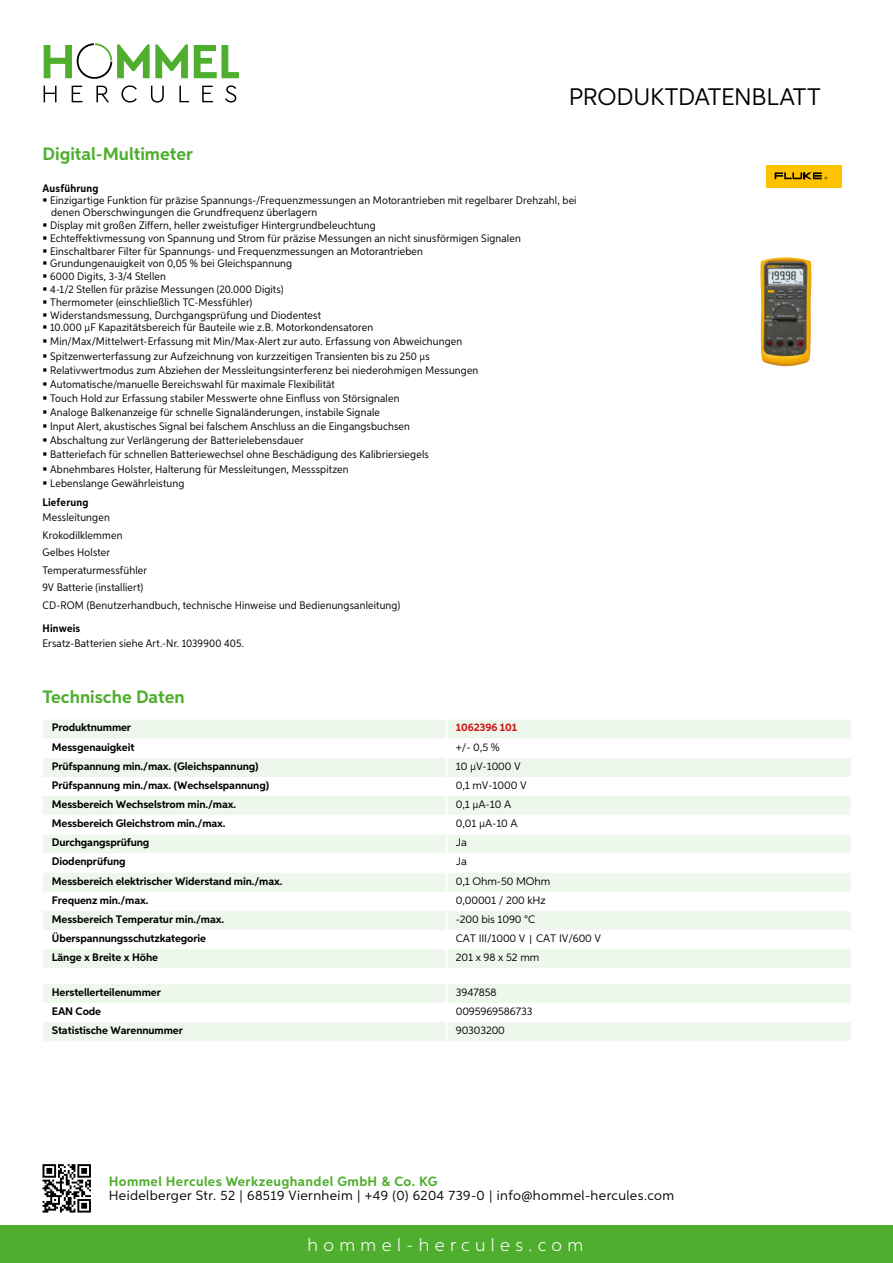
<style>
.page{position:relative;width:893px;height:1263px;background:#fff}
.page>*{position:absolute;margin:0;border:0;box-sizing:border-box;transform-origin:0 0}
.t1{font:24px "Aspira";letter-spacing:-.01em;color:#000}
.t2{font:700 18px "Aspira";color:#50ae2f}
.t3{font:300 18px "Aspira";letter-spacing:.3em;color:#fff}
.t4{font:13.5px "Aspira";letter-spacing:.03em;color:#000}
.t5{font:700 13.5px "Aspira";letter-spacing:.03em;color:#50ae2f}
.t6{font:10.95px/12.8px "Aspira Nar";letter-spacing:.015em;color:#000}
.t7{font:700 10.95px "Aspira";letter-spacing:-.01em;color:#000}
.t8{font:10.95px "Aspira";letter-spacing:-.01em;color:#000}
.t9{font:700 10.95px "Aspira Nar";letter-spacing:.02em;color:#000}
.t10{font:700 10.95px "Aspira";letter-spacing:-.01em;color:#cd1013}
.s1{font-family:"Wuerth Global";font-size:10.5px}
</style>
<div class="page">
<div style="left:0;top:1226px;width:893px;height:37px;background:#50ae2f"></div>
<svg style="left:43px;top:1164px;width:48px;height:48px"></svg>
<svg style="left:194px;top:45px;width:45px;height:33px"></svg>
<svg style="left:44px;top:43px;width:144px;height:36px"></svg>
<svg style="left:44px;top:86px;width:13px;height:16px"></svg>
<svg style="left:72px;top:86px;width:10px;height:16px"></svg>
<svg style="left:96px;top:86px;width:13px;height:16px"></svg>
<svg style="left:121px;top:85px;width:16px;height:18px"></svg>
<svg style="left:151px;top:86px;width:13px;height:17px"></svg>
<svg style="left:179px;top:86px;width:10px;height:16px"></svg>
<svg style="left:202px;top:86px;width:11px;height:16px"></svg>
<svg style="left:225px;top:85px;width:11px;height:18px"></svg>
<div style="left:43px;top:720px;width:807px;height:248px;background:#eef7eb"></div>
<svg style="left:43px;top:739px;width:807px;height:210px"></svg>
<hr style="left:445px;top:719px;width:3px;height:20px;background:#fff">
<hr style="left:445px;top:739px;width:3px;height:19px;background:#fff">
<hr style="left:445px;top:758px;width:3px;height:19px;background:#fff">
<hr style="left:445px;top:777px;width:3px;height:19px;background:#fff">
<hr style="left:445px;top:796px;width:3px;height:19px;background:#fff">
<hr style="left:445px;top:815px;width:3px;height:19px;background:#fff">
<hr style="left:445px;top:834px;width:3px;height:19px;background:#fff">
<hr style="left:445px;top:853px;width:3px;height:20px;background:#fff">
<hr style="left:445px;top:873px;width:3px;height:19px;background:#fff">
<hr style="left:445px;top:892px;width:3px;height:19px;background:#fff">
<hr style="left:445px;top:911px;width:3px;height:19px;background:#fff">
<hr style="left:445px;top:930px;width:3px;height:19px;background:#fff">
<hr style="left:445px;top:949px;width:3px;height:19px;background:#fff">
<svg style="left:43px;top:984px;width:807px;height:57px"></svg>
<hr style="left:445px;top:1022px;width:3px;height:19px;background:#fff">
<img style="left:760px;top:257px;width:51px;height:109px">
<div style="left:766px;top:166px;width:76px;height:22px;background:#fdc300"></div>
<svg style="left:775px;top:172px;width:52px;height:7px"></svg>
<h1 class="t1" style="left:569px;top:82px;width:253px">Produktdatenblatt</h1>
<h2 class="t2" style="left:43px;top:142px;width:152px">Digital-Multimeter</h2>
<p class="t9" style="left:43px;top:181px;width:58px">Ausführung</p>
<p class="t6" style="left:50px;top:194px;width:528px">Einzigartige Funktion für präzise Spannungs-/Frequenzmessungen an Motorantrieben mit regelbarer Drehzahl, bei denen Oberschwingungen die Grundfrequenz überlagern<br>Display mit großen Ziffern, heller zweistufiger Hintergrundbeleuchtung<br>Echteffektivmessung von Spannung und Strom für präzise Messungen an nicht sinusförmigen Signalen Einschaltbarer Filter für Spannungs- und Frequenzmessungen an Motorantrieben<br>Grundungenauigkeit von 0,05 % bei Gleichspannung<br>6000 Digits, 3-3/4 Stellen<br>4-1/2 Stellen für präzise Messungen (20.000 Digits)<br>Thermometer (einschließlich TC-Messfühler)<br>Widerstandsmessung, Durchgangsprüfung und Diodentest<br>10.000 µF Kapazitätsbereich für Bauteile wie z.B. Motorkondensatoren</p>
<p class="t6" style="left:50px;top:334px;width:430px;line-height:14.1px">Min/Max/Mittelwert-Erfassung mit Min/Max-Alert zur auto. Erfassung von Abweichungen Spitzenwerterfassung zur Aufzeichnung von kurzzeitigen Transienten bis zu 250 µs Relativwertmodus zum Abziehen der Messleitungsinterferenz bei niederohmigen Messungen Automatische/manuelle Bereichswahl für maximale Flexibilität<br>Touch Hold zur Erfassung stabiler Messwerte ohne Einfluss von Störsignalen<br>Analoge Balkenanzeige für schnelle Signaländerungen, instabile Signale<br>Input Alert, akustisches Signal bei falschem Anschluss an die Eingangsbuchsen<br>Abschaltung zur Verlängerung der Batterielebensdauer<br>Batteriefach für schnellen Batteriewechsel ohne Beschädigung des Kalibriersiegels Abnehmbares Holster, Halterung für Messleitungen, Messspitzen<br>Lebenslange Gewährleistung</p>
<p class="t9" style="left:43px;top:495px;width:47px">Lieferung</p>
<p class="t6" style="left:43px;top:508px;width:359px;line-height:17.5px">Messleitungen<br>Krokodilklemmen<br>Gelbes Holster<br>Temperaturmessfühler<br>9V Batterie (installiert)<br>CD-ROM (Benutzerhandbuch, technische Hinweise und Bedienungsanleitung)</p>
<p class="t9" style="left:43px;top:621px;width:39px">Hinweis</p>
<p class="t6" style="left:43px;top:637px;width:203px">Ersatz-Batterien siehe Art.-Nr. 1039900 405.</p>
<h2 class="t2" style="left:43px;top:685px;width:144px">Technische Daten</h2>
<p class="t7" style="left:52px;top:721px;width:81px">Produktnummer</p>
<p class="t10" style="left:456px;top:721px;width:63px">1062396 101</p>
<p class="t7" style="left:52px;top:740px;width:84px">Messgenauigkeit</p>
<p class="t8" style="left:456px;top:740px;width:45px">+/- 0,5 %</p>
<p class="t7" style="left:52px;top:759px;width:208px">Prüfspannung min./max. (Gleichspannung)</p>
<p class="t8" style="left:456px;top:759px;width:66px">10 µV-1000 V</p>
<p class="t7" style="left:52px;top:778px;width:219px">Prüfspannung min./max. (Wechselspannung)</p>
<p class="t8" style="left:456px;top:778px;width:72px">0,1 mV-1000 V</p>
<p class="t7" style="left:52px;top:797px;width:186px">Messbereich Wechselstrom min./max.</p>
<p class="t8" style="left:456px;top:797px;width:56px">0,1 µA-10 A</p>
<p class="t7" style="left:52px;top:817px;width:175px">Messbereich Gleichstrom min./max.</p>
<p class="t8" style="left:456px;top:817px;width:63px">0,01 µA-10 A</p>
<p class="t7" style="left:52px;top:836px;width:99px">Durchgangsprüfung</p>
<p class="t8" style="left:456px;top:836px;width:13px">Ja</p>
<p class="t7" style="left:52px;top:855px;width:75px">Diodenprüfung</p>
<p class="t8" style="left:456px;top:855px;width:13px">Ja</p>
<p class="t7" style="left:52px;top:874px;width:232px">Messbereich elektrischer Widerstand min./max.</p>
<p class="t8" style="left:456px;top:874px;width:96px">0,1 Ohm-50 MOhm</p>
<p class="t7" style="left:52px;top:893px;width:98px">Frequenz min./max.</p>
<p class="t8" style="left:456px;top:893px;width:91px">0,00001 / 200 kHz</p>
<p class="t7" style="left:52px;top:912px;width:174px">Messbereich Temperatur min./max.</p>
<p class="t8" style="left:456px;top:912px;width:81px">-200 bis 1090 °C</p>
<p class="t7" style="left:52px;top:931px;width:156px">Überspannungsschutzkategorie</p>
<p class="t8" style="left:456px;top:931px;width:147px">CAT III/1000 V <span class="s1">|</span> CAT IV/600 V</p>
<p class="t7" style="left:52px;top:950px;width:108px">Länge x Breite x Höhe</p>
<p class="t8" style="left:456px;top:951px;width:85px">201 x 98 x 52 mm</p>
<p class="t7" style="left:52px;top:985px;width:111px">Herstellerteilenummer</p>
<p class="t8" style="left:456px;top:985px;width:42px">3947858</p>
<p class="t7" style="left:52px;top:1004px;width:51px">EAN Code</p>
<p class="t8" style="left:456px;top:1004px;width:78px">0095969586733</p>
<p class="t7" style="left:52px;top:1023px;width:132px">Statistische Warennummer</p>
<p class="t8" style="left:456px;top:1023px;width:51px">90303200</p>
<p class="t5" style="left:109px;top:1172px;width:330px">Hommel Hercules Werkzeughandel GmbH &amp; Co. KG</p>
<p class="t4" style="left:109px;top:1187px;width:567px">Heidelberger Str. 52 | 68519 Viernheim | +49 (0) 6204 739-0 | info@hommel-hercules.com</p>
<h2 class="t3" style="left:307px;top:1234px;width:277px">hommel-hercules.com</h2>
</div>
